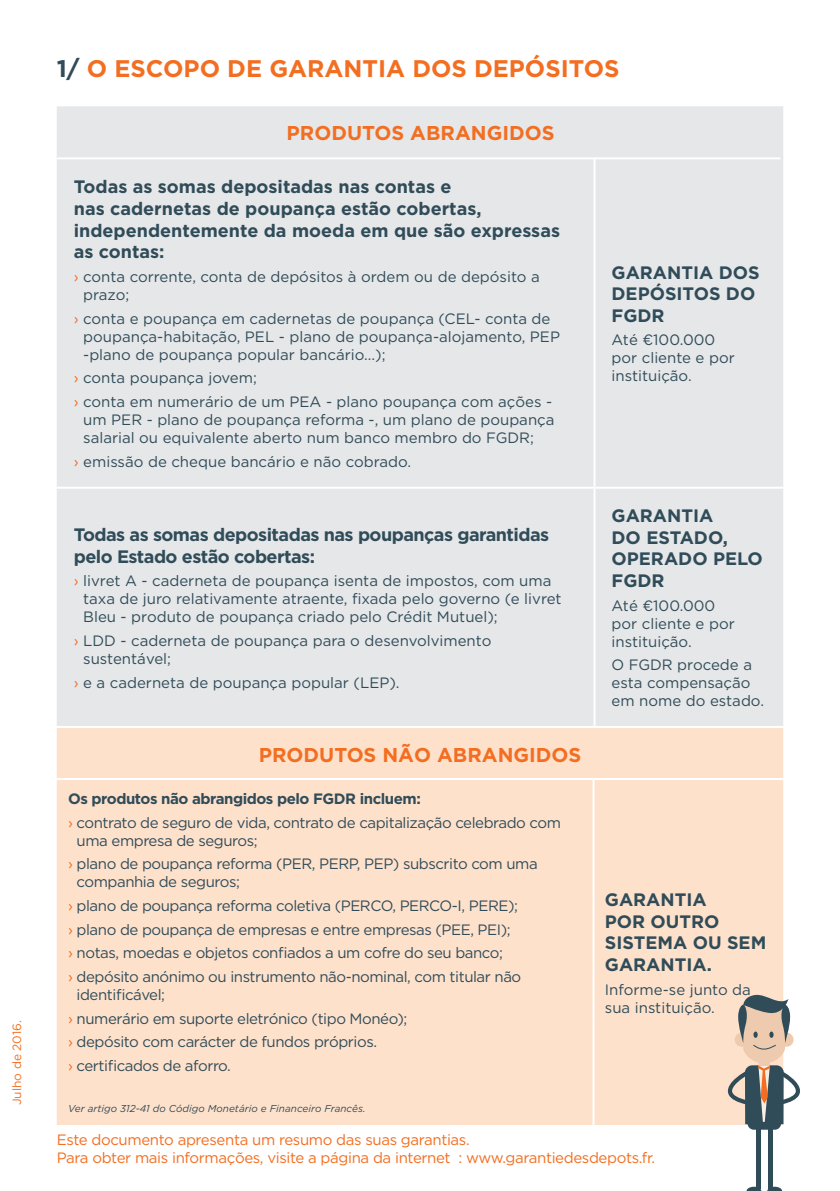
<style>
.page{position:relative;width:840px;height:1191px;background:#fff}
.page>*{position:absolute;margin:0;border:0;box-sizing:border-box;transform-origin:0 0}
.t1{font:700 24px "Gotham HTF";color:#f36e21}
.t2{font:700 20px "Gotham HTF";color:#f36e21}
.t3{font:700 18px/21.6px "Gotham HTF";color:#304c59}
.t4{font:700 18px/21.6px "Gotham HTF";letter-spacing:-.03em;color:#304c59}
.t5{font:15px/18px "Gotham HTF";color:#304c59}
.t6{font:15px/23.6px "Gotham HTF";letter-spacing:-.03em;color:#304c59}
.t7{font:15px/18px "Gotham HTF";letter-spacing:-.025em;color:#f36e21}
.t8{font:12px "Gotham HTF";color:#f36e21}
.t9{font:italic 10px "Gotham HTF";color:#304c59}
.s1{color:#304c59}
.s2{color:#f36e21}
.s3{font-weight:700}
.s4{font-family:"Gotham Rounded"}
</style>
<div class="page">
<div style="left:57px;top:106px;width:725px;height:620px;background:#e6e7e9"></div>
<hr style="left:593px;top:158px;width:2px;height:329px;background:#fff">
<hr style="left:57px;top:487px;width:537px;height:2px;background:#fff">
<hr style="left:594px;top:487px;width:190px;height:2px;background:#fff">
<hr style="left:593px;top:489px;width:2px;height:237px;background:#fff">
<hr style="left:57px;top:156px;width:537px;height:2px;background:#e6e7e9">
<hr style="left:594px;top:156px;width:188px;height:2px;background:#e6e7e9">
<div style="left:57px;top:728px;width:725px;height:397px;background:#fee1cb"></div>
<hr style="left:592px;top:780px;width:2px;height:345px;background:#fff">
<hr style="left:57px;top:778px;width:536px;height:2px;background:#fff">
<hr style="left:593px;top:778px;width:189px;height:2px;background:#fff">
<hr style="left:57px;top:157px;width:723px;height:2px;background:#fff">
<div style="left:755px;top:1127px;width:5px;height:61px;background:#304c59"></div>
<div style="left:767px;top:1127px;width:5px;height:61px;background:#304c59"></div>
<svg style="left:746px;top:1186px;width:35px;height:5px"></svg>
<svg style="left:726px;top:993px;width:74px;height:136px"></svg>
<p class="t8" style="left:10px;top:1105px;width:87px;rotate:-90deg">Julho de 2016.</p>
<h1 class="t1" style="left:57px;top:54px;width:563px"><span class="s1">1/</span> O ESCOPO DE GARANTIA DOS DEPÓSITOS</h1>
<h2 class="t2" style="left:286px;top:121px;width:269px">PRODUTOS ABRANGIDOS</h2>
<p class="t3" style="left:74px;top:176px;width:487px">Todas as somas depositadas nas contas e<br>nas cadernetas de poupança estão cobertas, independentemente da moeda em que são expressas as contas:</p>
<p class="t5" style="left:83px;top:267px;width:458px;text-indent:-9px"><span class="s2">›</span> conta corrente, conta de depósitos à ordem ou de depósito a prazo;</p>
<p class="t5" style="left:83px;top:309px;width:478px;text-indent:-9px"><span class="s2">›</span> conta e poupança em cadernetas de poupança (CEL- conta de poupança-habitação, PEL - plano de poupança-alojamento, PEP -plano de poupança popular bancário...);</p>
<p class="t5" style="left:74px;top:366px;width:479px;line-height:23.6px"><span class="s2">›</span> conta poupança jovem;<br><span class="s2">›</span> conta em numerário de um PEA - plano poupança com ações -</p>
<p class="t5" style="left:83px;top:410px;width:472px">um PER - plano de poupança reforma -, um plano de poupança salarial ou equivalente aberto num banco membro do FGDR;</p>
<p class="t5" style="left:74px;top:452px;width:339px"><span class="s2">›</span> emissão de cheque bancário e não cobrado.</p>
<p class="t4" style="left:74px;top:523px;width:476px">Todas as somas depositadas nas poupanças garantidas pelo Estado estão cobertas:</p>
<p class="t5" style="left:83px;top:571px;width:479px;text-indent:-9px"><span class="s2">›</span> livret A - caderneta de poupança isenta de impostos, com uma taxa de juro relativamente atraente, fixada pelo governo (e livret<br>Bleu - produto de poupança criado pelo Crédit Mutuel);</p>
<p class="t5" style="left:83px;top:631px;width:409px;text-indent:-9px"><span class="s2">›</span> LDD - caderneta de poupança para o desenvolvimento sustentável;</p>
<p class="t5" style="left:74px;top:673px;width:327px"><span class="s2">›</span> e a caderneta de poupança popular (LEP).</p>
<h2 class="t2" style="left:258px;top:743px;width:324px">PRODUTOS NÃO ABRANGIDOS</h2>
<p class="t6" style="left:68px;top:786px;width:494px"><span class="s3">Os produtos não abrangidos pelo FGDR incluem:<br></span><span class="s2">›</span> contrato de seguro de vida, contrato de capitalização celebrado com</p>
<p class="t6" style="left:68px;top:828px;width:471px;text-indent:9px">uma empresa de seguros;<br><span class="s2">›</span> plano de poupança reforma (PER, PERP, PEP) subscrito com uma</p>
<p class="t6" style="left:68px;top:870px;width:454px;text-indent:9px">companhia de seguros;<br><span class="s2">›</span> plano de poupança reforma coletiva (PERCO, PERCO-I, PERE); <span class="s2">›</span> plano de poupança de empresas e entre empresas (PEE, PEI);<br><span class="s2">›</span> notas, moedas e objetos confiados a um cofre do seu banco;<br><span class="s2">›</span> depósito anónimo ou instrumento não-nominal, com titular não</p>
<p class="t6" style="left:68px;top:982px;width:340px;text-indent:9px">identificável;<br><span class="s2">›</span> numerário em suporte eletrónico (tipo Monéo); <span class="s2">›</span> depósito com carácter de fundos próprios.<br><span class="s2">›</span> certificados de aforro.</p>
<p class="t9" style="left:68px;top:1103px;width:299px">Ver artigo 312-41 do Código Monetário e Financeiro Francês.</p>
<p class="t3" style="left:611px;top:261px;width:149px">GARANTIA DOS<br>DEPÓSITOS DO<br>FGDR</p>
<p class="t5" style="left:611px;top:331px;width:125px">Até <span class="s4">€</span>100.000 por cliente e por instituição.</p>
<p class="t3" style="left:611px;top:504px;width:153px">GARANTIA<br>DO ESTADO,<br>OPERADO PELO<br>FGDR</p>
<p class="t5" style="left:611px;top:596px;width:125px">Até <span class="s4">€</span>100.000 por cliente e por instituição.</p>
<p class="t5" style="left:611px;top:656px;width:154px">O FGDR procede a esta compensação em nome do estado.</p>
<p class="t3" style="left:604px;top:888px;width:163px">GARANTIA<br>POR OUTRO<br>SISTEMA OU SEM<br>GARANTIA.</p>
<p class="t5" style="left:604px;top:980px;width:147px">Informe-se junto da sua instituição.</p>
<p class="t7" style="left:57px;top:1130px;width:599px">Este documento apresenta um resumo das suas garantias.<br>Para obter mais informações, visite a página da internet : www.garantiedesdepots.fr.</p>
</div>
